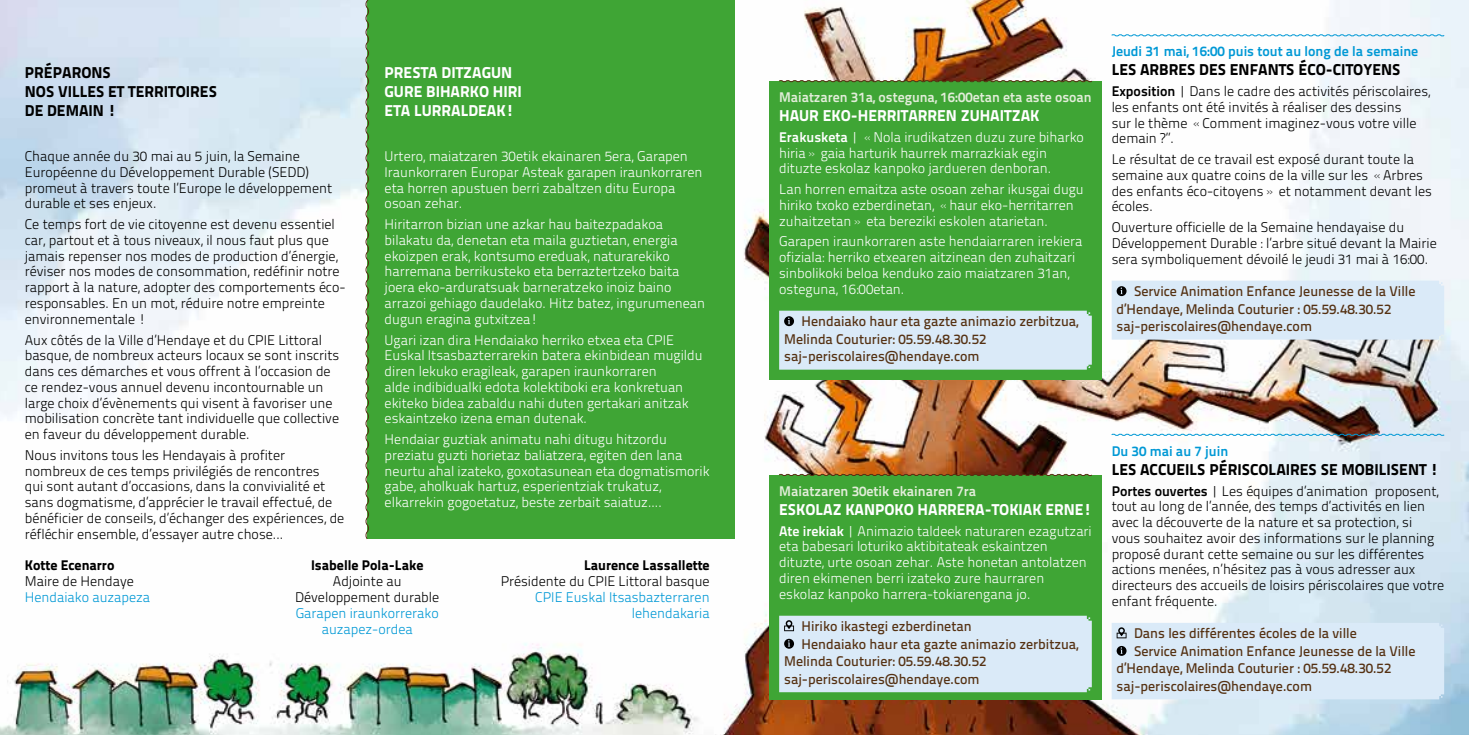
<style>
.page{position:relative;width:1469px;height:735px;background:#fff}
.page>*{position:absolute;margin:0;border:0;box-sizing:border-box;transform-origin:0 0}
.t1{font:15.75px/19.2px "Titillium Text 14 L 999 wt";color:#000}
.t2{font:15.75px/19.2px "Titillium Text 14 L 999 wt";color:#fff}
.t3{font:14px/15.8px "Titillium Text 14 L 250 wt";color:#000}
.t4{font:14px/15.8px "Titillium Text 14 L 250 wt";color:#fff}
.t5{font:14px/17.5px "Titillium Text 14 L 600 wt";color:#553112}
.t6{font:14px/15.8px "Titillium Text 14 L 250 wt";color:#0098d5;text-align:center}
.t7{font:14px "Titillium Text 14 L 800 wt";color:#e2edd9}
.t8{font:14px "Titillium Text 14 L 800 wt";color:#0098d5}
.t9{font:14px "Titillium Text 14 L 999 wt";color:#000}
.s1{font-family:"Titillium Text 14 L 800 wt"}
</style>
<div class="page">
<img style="left:0;top:0;width:1468px;height:734px">
<div style="left:367px;top:0;width:367px;height:538px;background:#3fa535"></div>
<svg style="left:1111px;top:34px;width:333px;height:3px"></svg>
<svg style="left:1111px;top:433px;width:333px;height:3px"></svg>
<div style="left:1111px;top:280px;width:333px;height:59px;background:#daeaf8"></div>
<div style="left:1111px;top:622px;width:333px;height:77px;background:#daeaf8"></div>
<div style="left:769px;top:81px;width:332px;height:298px;background:#3fa535"></div>
<svg style="left:778px;top:80px;width:314px;height:3px"></svg>
<div style="left:779px;top:310px;width:312px;height:59px;background:#daeaf8"></div>
<div style="left:769px;top:475px;width:332px;height:224px;background:#3fa535"></div>
<svg style="left:778px;top:473px;width:314px;height:3px"></svg>
<div style="left:779px;top:615px;width:312px;height:76px;background:#daeaf8"></div>
<svg style="left:364px;top:0;width:6px;height:540px"></svg>
<p class="t1" style="left:25px;top:62px;width:194px">PRÉPARONS<br>NOS VILLES ET TERRITOIRES<br>DE DEMAIN !</p>
<p class="t3" style="left:25px;top:148px;width:309px">Chaque année du 30 mai au 5 juin, la Semaine Européenne du Développement Durable (SEDD) promeut à travers toute l’Europe le développement durable et ses enjeux.</p>
<p class="t3" style="left:25px;top:216px;width:322px">Ce temps fort de vie citoyenne est devenu essentiel car, partout et à tous niveaux, il nous faut plus que jamais repenser nos modes de production d’énergie, réviser nos modes de consommation, redéfinir notre rapport à la nature, adopter des comportements éco&shy;responsables. En un mot, réduire notre empreinte environnementale !</p>
<p class="t3" style="left:25px;top:331px;width:316px">Aux côtés de la Ville d’Hendaye et du CPIE Littoral basque, de nombreux acteurs locaux se sont inscrits dans ces démarches et vous offrent à l’occasion de ce rendez-vous annuel devenu incontournable un large choix d’évènements qui visent à favoriser une mobilisation concrète tant individuelle que collective en faveur du développement durable.</p>
<p class="t3" style="left:25px;top:447px;width:321px">Nous invitons tous les Hendayais à profiter nombreux de ces temps privilégiés de rencontres<br>qui sont autant d’occasions, dans la convivialité et sans dogmatisme, d’apprécier le travail effectué, de bénéficier de conseils, d’échanger des expériences, de réfléchir ensemble, d’essayer autre chose...</p>
<p class="t2" style="left:384px;top:62px;width:139px">PRESTA DITZAGUN<br>GURE BIHARKO HIRI<br>ETA LURRALDEAK!</p>
<p class="t4" style="left:384px;top:148px;width:319px">Urtero, maiatzaren 30etik ekainaren 5era, Garapen Iraunkorraren Europar Asteak garapen iraunkorraren eta horren apustuen berri zabaltzen ditu Europa osoan zehar.</p>
<p class="t4" style="left:384px;top:216px;width:322px">Hiritarron bizian une azkar hau baitezpadakoa bilakatu da, denetan eta maila guztietan, energia ekoizpen erak, kontsumo ereduak, naturarekiko harremana berrikusteko eta berraztertzeko baita joera eko-arduratsuak barneratzeko inoiz baino arrazoi gehiago daudelako. Hitz batez, ingurumenean dugun eragina gutxitzea!</p>
<p class="t4" style="left:384px;top:331px;width:319px">Ugari izan dira Hendaiako herriko etxea eta CPIE Euskal Itsasbazterrarekin batera ekinbidean mugildu diren lekuko eragileak, garapen iraunkorraren<br>alde indibidualki edota kolektiboki era konkretuan ekiteko bidea zabaldu nahi duten gertakari anitzak eskaintzeko izena eman dutenak.</p>
<p class="t4" style="left:384px;top:431px;width:326px">Hendaiar guztiak animatu nahi ditugu hitzordu preziatu guzti horietaz baliatzera, egiten den lana neurtu ahal izateko, goxotasunean eta dogmatismorik gabe, aholkuak hartuz, esperientziak trukatuz, elkarrekin gogoetatuz, beste zerbait saiatuz....</p>
<p class="t9" style="left:25px;top:556px;width:91px">Kotte Ecenarro</p>
<p class="t3" style="left:25px;top:573px;width:111px">Maire de Hendaye</p>
<p class="t6" style="left:25px;top:589px;width:127px">Hendaiako auzapeza</p>
<p class="t9" style="left:311px;top:556px;width:114px">Isabelle Pola-Lake</p>
<p class="t3" style="left:295px;top:573px;width:146px;text-align:center">Adjointe au<br>Développement durable</p>
<p class="t6" style="left:296px;top:604px;width:145px">Garapen iraunkorrerako auzapez-ordea</p>
<p class="t9" style="left:584px;top:556px;width:127px">Laurence Lassallette</p>
<p class="t3" style="left:500px;top:573px;width:210px">Présidente du CPIE Littoral basque</p>
<p class="t6" style="left:535px;top:589px;width:176px;text-align:right">CPIE Euskal Itsasbazterraren lehendakaria</p>
<p class="t7" style="left:779px;top:88px;width:314px">Maiatzaren 31a, osteguna, 16:00etan eta aste osoan</p>
<p class="t2" style="left:779px;top:106px;width:262px">HAUR EKO-HERRITARREN ZUHAITZAK</p>
<p class="t4" style="left:779px;top:129px;width:306px"><span class="s1">Erakusketa</span> | «Nola irudikatzen duzu zure biharko hiria» gaia harturik haurrek marrazkiak egin dituzte eskolaz kanpoko jardueren denboran.</p>
<p class="t4" style="left:779px;top:181px;width:306px">Lan horren emaitza aste osoan zehar ikusgai dugu hiriko txoko ezberdinetan, «haur eko-herritarren zuhaitzetan» eta bereziki eskolen atarietan.</p>
<p class="t4" style="left:779px;top:233px;width:305px">Garapen iraunkorraren aste hendaiarraren irekiera ofiziala: herriko etxearen aitzinean den zuhaitzari sinbolikoki beloa kenduko zaio maiatzaren 31an, osteguna, 16:00etan.</p>
<p class="t5" style="left:784px;top:312px;width:296px;text-indent:17px">Hendaiako haur eta gazte animazio zerbitzua,<br>Melinda Couturier: 05.59.48.30.52 saj-periscolaires@hendaye.com</p>
<p class="t8" style="left:1111px;top:42px;width:308px">Jeudi 31 mai, 16:00 puis tout au long de la semaine</p>
<p class="t1" style="left:1111px;top:60px;width:290px">LES ARBRES DES ENFANTS ÉCO-CITOYENS</p>
<p class="t3" style="left:1111px;top:83px;width:320px"><span class="s1">Exposition</span> | Dans le cadre des activités périscolaires, les enfants ont été invités à réaliser des dessins<br>sur le thème «Comment imaginez-vous votre ville demain ?’’.</p>
<p class="t3" style="left:1111px;top:151px;width:322px">Le résultat de ce travail est exposé durant toute la semaine aux quatre coins de la ville sur les «Arbres des enfants éco-citoyens» et notamment devant les écoles.</p>
<p class="t3" style="left:1111px;top:219px;width:326px">Ouverture officielle de la Semaine hendayaise du<br>Développement Durable : l’arbre situé devant la Mairie sera symboliquement dévoilé le jeudi 31 mai à 16:00.</p>
<p class="t5" style="left:1116px;top:282px;width:300px;text-indent:17px">Service Animation Enfance Jeunesse de la Ville d’Hendaye, Melinda Couturier : 05.59.48.30.52 saj-periscolaires@hendaye.com</p>
<p class="t7" style="left:779px;top:482px;width:199px">Maiatzaren 30etik ekainaren 7ra</p>
<p class="t2" style="left:779px;top:499px;width:314px">ESKOLAZ KANPOKO HARRERA-TOKIAK ERNE!</p>
<p class="t4" style="left:779px;top:522px;width:314px"><span class="s1">Ate irekiak</span> | Animazio taldeek naturaren ezagutzari eta babesari loturiko aktibitateak eskaintzen dituzte, urte osoan zehar. Aste honetan antolatzen diren ekimenen berri izateko zure haurraren eskolaz kanpoko harrera-tokiarengana jo.</p>
<p class="t5" style="left:801px;top:617px;width:172px">Hiriko ikastegi ezberdinetan</p>
<p class="t5" style="left:801px;top:634px;width:279px">Hendaiako haur eta gazte animazio zerbitzua,</p>
<p class="t5" style="left:784px;top:652px;width:204px">Melinda Couturier: 05.59.48.30.52</p>
<p class="t5" style="left:784px;top:669px;width:197px">saj-periscolaires@hendaye.com</p>
<p class="t8" style="left:1111px;top:442px;width:118px">Du 30 mai au 7 juin</p>
<p class="t1" style="left:1111px;top:459px;width:328px">LES ACCUEILS PÉRISCOLAIRES SE MOBILISENT !</p>
<p class="t3" style="left:1111px;top:482px;width:334px"><span class="s1">Portes ouvertes</span> | Les équipes d’animation proposent, tout au long de l’année, des temps d’activités en lien avec la découverte de la nature et sa protection, si vous souhaitez avoir des informations sur le planning proposé durant cette semaine ou sur les différentes actions menées, n’hésitez pas à vous adresser aux directeurs des accueils de loisirs périscolaires que votre enfant fréquente.</p>
<p class="t5" style="left:1134px;top:624px;width:224px">Dans les différentes écoles de la ville</p>
<p class="t5" style="left:1134px;top:641px;width:283px">Service Animation Enfance Jeunesse de la Ville</p>
<p class="t5" style="left:1116px;top:659px;width:276px">d’Hendaye, Melinda Couturier : 05.59.48.30.52</p>
<p class="t5" style="left:1116px;top:676px;width:197px">saj-periscolaires@hendaye.com</p>
</div>
